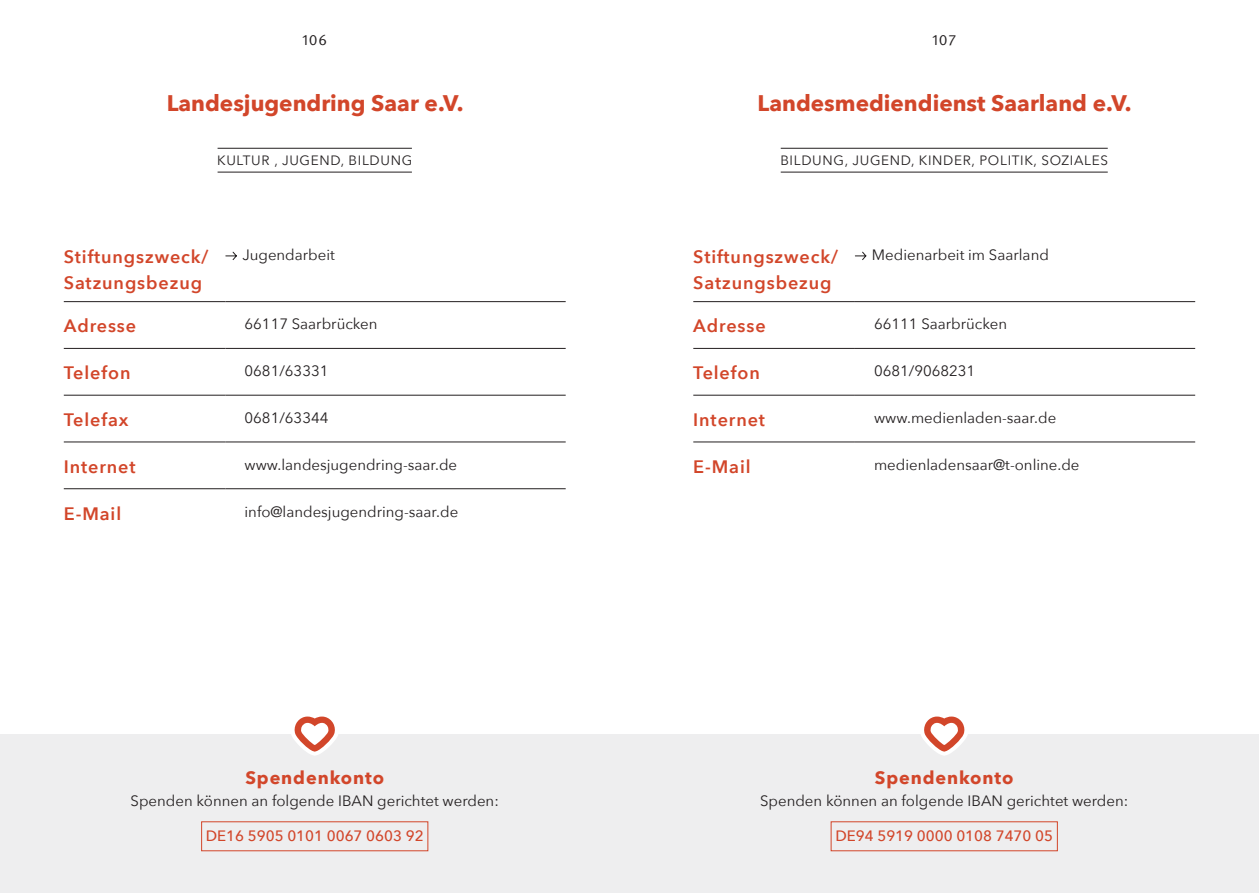
<style>
.page{position:relative;width:1259px;height:893px;background:#fff}
.page>*{position:absolute;margin:0;border:0;box-sizing:border-box;transform-origin:0 0}
.Vereinsname{font:700 22.5px "Avenir Next";color:#d2462a}
.Tabelle_Head{font:600 18px "Avenir Next";letter-spacing:.05em;color:#d2462a}
.t1{font:700 18px "Avenir Next";letter-spacing:.05em;color:#d2462a}
.Tabelle_Copy{font:15px "Avenir Next";color:#231f20}
.Spendenkonto_IBAN{font:500 15px "Avenir Next";color:#d2462a}
.t2{font:15px "Meta Pro Norm";letter-spacing:.05em;color:#231f20}
.Kategorien{font:13.5px "Avenir Next";letter-spacing:.05em;color:#231f20}
</style>
<div class="page">
<div style="left:0;top:734px;width:1259px;height:159px;background:#eeeeef"></div>
<svg style="left:921px;top:716px;width:47px;height:40px"></svg>
<svg style="left:291px;top:716px;width:47px;height:40px"></svg>
<div style="left:201px;top:821px;width:227px;height:30px;border:1px solid #d2462a"></div>
<hr style="left:218px;top:148px;width:194px;height:1px;background:#231f20">
<hr style="left:218px;top:172px;width:194px;height:1px;background:#231f20">
<hr style="left:64px;top:301px;width:161px;height:1px;background:#231f20">
<hr style="left:64px;top:348px;width:161px;height:1px;background:#231f20">
<hr style="left:64px;top:395px;width:161px;height:1px;background:#231f20">
<hr style="left:64px;top:442px;width:161px;height:1px;background:#231f20">
<hr style="left:225px;top:301px;width:341px;height:1px;background:#231f20">
<hr style="left:225px;top:348px;width:341px;height:1px;background:#231f20">
<hr style="left:225px;top:395px;width:341px;height:1px;background:#231f20">
<hr style="left:225px;top:442px;width:341px;height:1px;background:#231f20">
<hr style="left:64px;top:488px;width:161px;height:1px;background:#231f20">
<hr style="left:225px;top:488px;width:341px;height:1px;background:#231f20">
<svg style="left:225px;top:251px;width:12px;height:9px"></svg>
<div style="left:830px;top:821px;width:227px;height:30px;border:1px solid #d2462a"></div>
<hr style="left:780px;top:148px;width:327px;height:1px;background:#231f20">
<hr style="left:780px;top:172px;width:327px;height:1px;background:#231f20">
<hr style="left:693px;top:301px;width:162px;height:1px;background:#231f20">
<hr style="left:693px;top:348px;width:162px;height:1px;background:#231f20">
<hr style="left:693px;top:395px;width:162px;height:1px;background:#231f20">
<hr style="left:855px;top:301px;width:340px;height:1px;background:#231f20">
<hr style="left:855px;top:348px;width:340px;height:1px;background:#231f20">
<hr style="left:855px;top:395px;width:340px;height:1px;background:#231f20">
<hr style="left:693px;top:442px;width:162px;height:1px;background:#231f20">
<hr style="left:855px;top:442px;width:340px;height:1px;background:#231f20">
<svg style="left:855px;top:251px;width:12px;height:9px"></svg>
<p class="t2" style="left:302px;top:29px;width:26px">106</p>
<p class="t2" style="left:932px;top:29px;width:25px">107</p>
<p class="Vereinsname" style="left:167px;top:84px;width:298px">Landesjugendring Saar e.V.</p>
<p class="Kategorien" style="left:217px;top:149px;width:196px">KULTUR , JUGEND, BILDUNG</p>
<p class="Tabelle_Head" style="left:64px;top:241px;width:146px">Stiftungszweck/</p>
<p class="Tabelle_Head" style="left:64px;top:267px;width:140px">Satzungsbezug</p>
<p class="Tabelle_Copy" style="left:242px;top:242px;width:94px">Jugendarbeit</p>
<p class="Tabelle_Head" style="left:64px;top:311px;width:74px">Adresse</p>
<p class="Tabelle_Copy" style="left:244px;top:311px;width:134px">66117 Saarbrücken</p>
<p class="Tabelle_Head" style="left:64px;top:357px;width:68px">Telefon</p>
<p class="Tabelle_Copy" style="left:244px;top:358px;width:85px">0681/63331</p>
<p class="Tabelle_Head" style="left:64px;top:404px;width:66px">Telefax</p>
<p class="Tabelle_Copy" style="left:244px;top:405px;width:85px">0681/63344</p>
<p class="Tabelle_Head" style="left:64px;top:451px;width:73px">Internet</p>
<p class="Tabelle_Copy" style="left:244px;top:452px;width:214px">www.landesjugendring-saar.de</p>
<p class="Tabelle_Head" style="left:64px;top:498px;width:59px">E-Mail</p>
<p class="Tabelle_Copy" style="left:244px;top:499px;width:215px">info@landesjugendring-saar.de</p>
<p class="t1" style="left:245px;top:762px;width:140px">Spendenkonto</p>
<p class="Tabelle_Copy" style="left:131px;top:788px;width:370px">Spenden können an folgende IBAN gerichtet werden:</p>
<p class="Spendenkonto_IBAN" style="left:206px;top:823px;width:219px">DE16 5905 0101 0067 0603 92</p>
<p class="Vereinsname" style="left:757px;top:84px;width:375px">Landesmediendienst Saarland e.V.</p>
<p class="Kategorien" style="left:780px;top:149px;width:329px">BILDUNG, JUGEND, KINDER, POLITIK, SOZIALES</p>
<p class="Tabelle_Head" style="left:693px;top:241px;width:146px">Stiftungszweck/</p>
<p class="Tabelle_Head" style="left:693px;top:267px;width:140px">Satzungsbezug</p>
<p class="Tabelle_Copy" style="left:872px;top:242px;width:178px">Medienarbeit im Saarland</p>
<p class="Tabelle_Head" style="left:693px;top:311px;width:74px">Adresse</p>
<p class="Tabelle_Copy" style="left:874px;top:311px;width:134px">66111 Saarbrücken</p>
<p class="Tabelle_Head" style="left:693px;top:357px;width:68px">Telefon</p>
<p class="Tabelle_Copy" style="left:874px;top:358px;width:103px">0681/9068231</p>
<p class="Tabelle_Head" style="left:693px;top:404px;width:73px">Internet</p>
<p class="Tabelle_Copy" style="left:874px;top:405px;width:184px">www.medienladen-saar.de</p>
<p class="Tabelle_Head" style="left:693px;top:451px;width:59px">E-Mail</p>
<p class="Tabelle_Copy" style="left:874px;top:452px;width:207px">medienladensaar@t-online.de</p>
<p class="t1" style="left:875px;top:762px;width:140px">Spendenkonto</p>
<p class="Tabelle_Copy" style="left:760px;top:788px;width:370px">Spenden können an folgende IBAN gerichtet werden:</p>
<p class="Spendenkonto_IBAN" style="left:835px;top:823px;width:219px">DE94 5919 0000 0108 7470 05</p>
</div>
